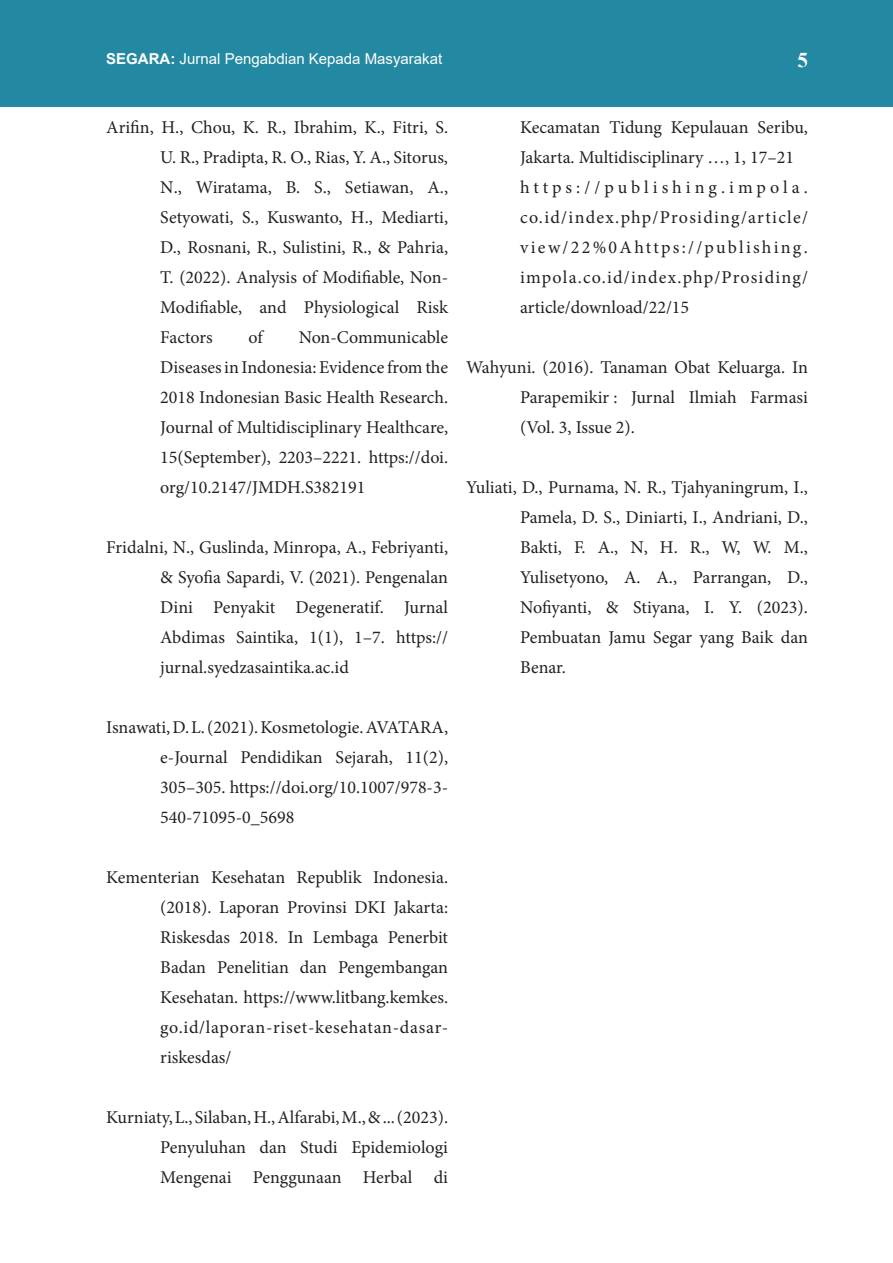
<style>
.page{position:relative;width:893px;height:1263px;background:#fff}
.page>*{position:absolute;margin:0;border:0;box-sizing:border-box;transform-origin:0 0}
.t1{font:700 21px "Times New Roman";color:#fff}
.t2{font:18px/30px "Minion Pro";color:#231f20;text-align:justify}
.t3{font:15px "Arial";color:#fff}
.s1{font-weight:700}
</style>
<div class="page">
<div style="left:0;top:0;width:893px;height:106px;background:#2389a2"></div>
<p class="t3" style="left:106px;top:48px;width:337px"><span class="s1">SEGARA:</span> Jurnal Pengabdian Kepada Masyarakat</p>
<p class="t1" style="left:797px;top:45px;width:12px">5</p>
<p class="t2" style="left:160px;top:112px;width:289px;text-indent:-54px">Arifin, H., Chou, K. R., Ibrahim, K., Fitri, S.<br>U. R., Pradipta, R. O., Rias, Y. A., Sitorus, N., Wiratama, B. S., Setiawan, A., Setyowati, S., Kuswanto, H., Mediarti, D., Rosnani, R., Sulistini, R., &amp; Pahria, T. (2022). Analysis of Modifiable, Non-Modifiable, and Physiological Risk Factors</p>
<p class="t2" style="left:160px;top:322px;width:289px;text-indent:138px">Non-Communicable Diseases in Indonesia: Evidence from the 2018 Indonesian Basic Health Research.<br>Journal of Multidisciplinary Healthcare, 15(September), 2203–2221. https://doi. org/10.2147/JMDH.S382191</p>
<p class="t2" style="left:249px;top:322px;width:16px">of</p>
<p class="t2" style="left:160px;top:532px;width:289px;text-indent:-54px">Fridalni, N., Guslinda, Minropa, A., Febriyanti, &amp; Syofia Sapardi, V. (2021). Pengenalan Dini Penyakit Degeneratif. Jurnal Abdimas Saintika, 1(1), 1–7. https:// jurnal.syedzasaintika.ac.id</p>
<p class="t2" style="left:160px;top:712px;width:289px;text-indent:-54px">Isnawati, D. L. (2021). Kosmetologie. AVATARA, e-Journal Pendidikan Sejarah, 11(2), 305–305. https://doi.org/10.1007/978-3- 540-71095-0_5698</p>
<p class="t2" style="left:520px;top:112px;width:289px">Kecamatan Tidung Kepulauan Seribu,<br>Jakarta. Multidisciplinary …, 1, 17–21</p>
<p class="t2" style="left:520px;top:172px;width:289px">https://publishing.impola. co.id/index.php/Prosiding/article/ view/22%0Ahttps://publishing. impola.co.id/index.php/Prosiding/ article/download/22/15</p>
<p class="t2" style="left:520px;top:352px;width:289px;text-indent:-54px">Wahyuni. (2016). Tanaman Obat Keluarga. In Parapemikir : Jurnal Ilmiah Farmasi (Vol. 3, Issue 2).</p>
<p class="t2" style="left:520px;top:472px;width:289px;text-indent:-54px">Yuliati, D., Purnama, N. R., Tjahyaningrum, I., Pamela, D. S., Diniarti, I., Andriani, D., Bakti, F. A., N, H. R., W, W. M., Yulisetyono, A. A., Parrangan, D., Nofiyanti, &amp; Stiyana, I. Y. (2023).<br>Pembuatan Jamu Segar yang Baik dan Benar.</p>
<p class="t2" style="left:160px;top:862px;width:289px;text-indent:-54px">Kementerian Kesehatan Republik Indonesia. (2018). Laporan Provinsi DKI Jakarta:<br>Riskesdas 2018. In Lembaga Penerbit Badan Penelitian dan Pengembangan Kesehatan. https://www.litbang.kemkes. go.id/laporan-riset-kesehatan-dasar&shy;riskesdas/</p>
<p class="t2" style="left:160px;top:1102px;width:289px;text-indent:-54px">Kurniaty, L., Silaban, H., Alfarabi, M., &amp; ... (2023).<br>Penyuluhan dan Studi Epidemiologi Mengenai Penggunaan Herbal di</p>
</div>
